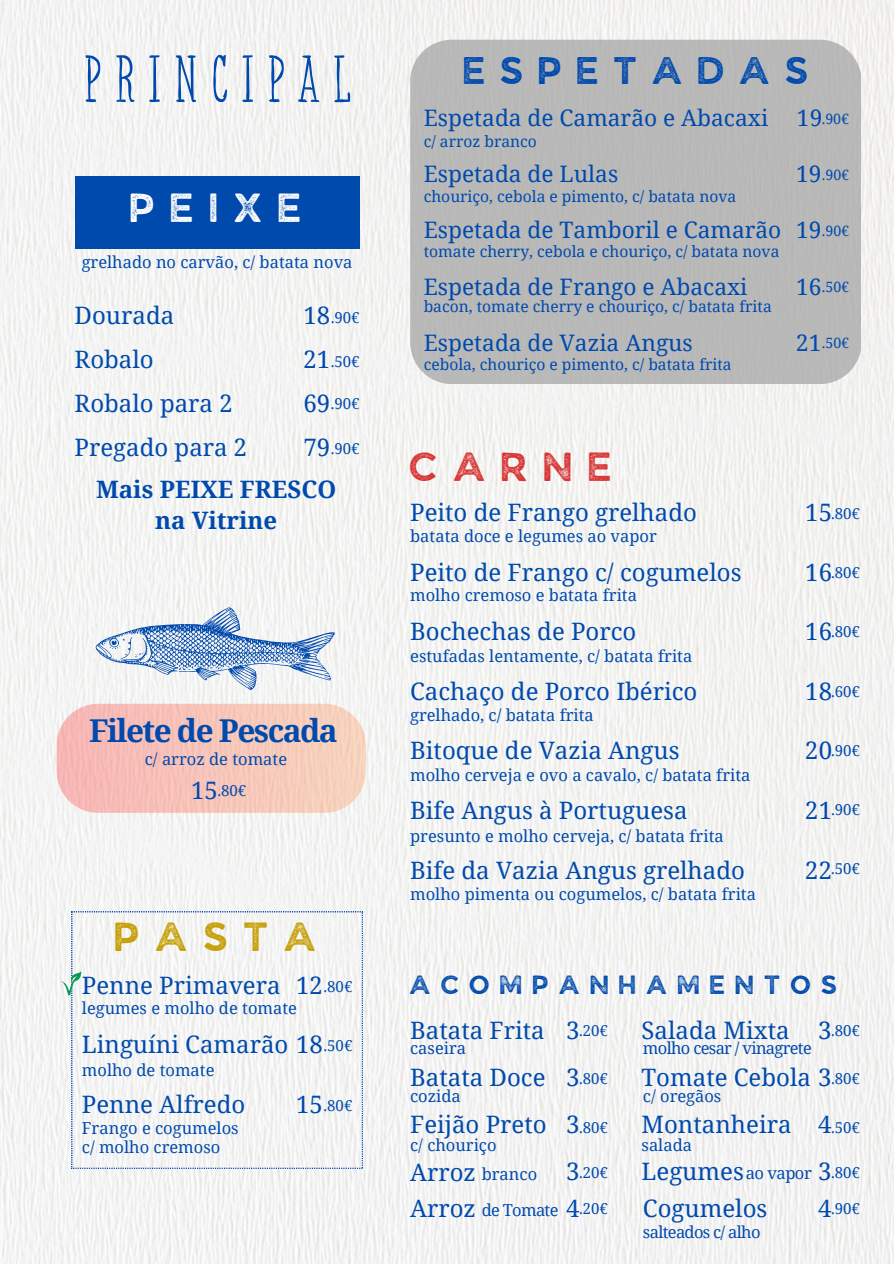
<style>
.page{position:relative;width:894px;height:1264px;background:#fff}
.page>*{position:absolute;margin:0;border:0;box-sizing:border-box;transform-origin:0 0}
.t1{font:67.2px "Sensa Serif";letter-spacing:.19em;color:#004aad}
.t2{font:38.4px "JA Jaya Giri Sans Rough";letter-spacing:.375em;color:#c6a006}
.t3{font:38.4px "JA Jaya Giri Sans Rough";letter-spacing:.375em;color:#fff}
.t4{font:38.4px "JA Jaya Giri Sans Rough";letter-spacing:.375em;color:#d83535}
.t5{font:36.3px "JA Jaya Giri Sans Rough";letter-spacing:.375em;color:#004aad}
.t6{font:700 31.5px "Noto Serif";letter-spacing:-.05em;color:#004aad}
.t7{font:24.9px "JA Jaya Giri Sans Rough";letter-spacing:.375em;color:#004aad}
.t8{font:24px/47.2px "Noto Serif";color:#004aad}
.t9{font:700 24px/31.5px "Noto Serif";color:#004aad;text-align:center}
.t10{font:22.65px "Noto Serif";color:#004aad}
.t11{font:16.5px "Noto Serif";color:#004aad}
.t12{font:16.5px "Noto Serif";letter-spacing:-.04em;color:#004aad}
.t13{font:15.6px "Noto Serif";color:#004aad}
.t14{font:15px "Noto Serif";color:#004aad}
.t15{font:14.25px "Noto Serif";color:#004aad}
</style>
<div class="page">
<img style="left:0;top:0;width:893px;height:1263px">
<svg style="left:71px;top:911px;width:292px;height:257px;fill:#f4f4f4"></svg>
<svg style="left:61px;top:971px;width:21px;height:24px"></svg>
<svg style="left:95px;top:607px;width:240px;height:83px"></svg>
<svg style="left:57px;top:703px;width:309px;height:109px;background:#f6c6bb"></svg>
<div style="left:75px;top:176px;width:284px;height:73px;background:#004aad"></div>
<div style="left:410px;top:40px;width:450px;height:344px;background:#b9b9b8"></div>
<p class="t1" style="left:83px;top:42px;width:269px">PRINCIPAL</p>
<p class="t5" style="left:464px;top:55px;width:347px">ESPETADAS</p>
<h3 class="t3" style="left:131px;top:191px;width:174px">PEIXE</h3>
<h2 class="t11" style="left:82px;top:251px;width:272px">grelhado no carvão, c/ batata nova</h2>
<h6 class="t8" style="left:75px;top:293px;width:174px;line-height:43.8px">Dourada<br>Robalo<br>Robalo para 2<br>Pregado para 2</h6>
<p class="t8" style="left:303px;top:293px;width:28px;line-height:43.8px;text-align:justify">18<br>21<br>69<br>79</p>
<p class="t14" style="left:330px;top:307px;width:30px">.90€</p>
<p class="t14" style="left:330px;top:351px;width:30px">.50€</p>
<h6 class="t14" style="left:330px;top:393px;width:30px">.90€</h6>
<p class="t14" style="left:330px;top:438px;width:30px">.90€</p>
<p class="t9" style="left:96px;top:472px;width:242px">Mais PEIXE FRESCO na Vitrine</p>
<p class="t6" style="left:89px;top:708px;width:250px">Filete de Pescada</p>
<p class="t8" style="left:191px;top:765px;width:28px">15</p>
<p class="t14" style="left:217px;top:779px;width:30px">.80€</p>
<p class="t11" style="left:145px;top:747px;width:144px">c/ arroz de tomate</p>
<h1 class="t2" style="left:115px;top:920px;width:205px">PASTA</h1>
<h2 class="t8" style="left:82px;top:960px;width:200px">Penne Primavera</h2>
<p class="t8" style="left:296px;top:960px;width:28px">12</p>
<p class="t14" style="left:323px;top:976px;width:30px">.80€</p>
<p class="t11" style="left:82px;top:996px;width:217px">legumes e molho de tomate</p>
<h2 class="t8" style="left:82px;top:1020px;width:242px">Linguíni Camarão 18</h2>
<h2 class="t8" style="left:82px;top:1080px;width:165px">Penne Alfredo</h2>
<h6 class="t14" style="left:323px;top:1035px;width:30px">.50€</h6>
<p class="t11" style="left:82px;top:1058px;width:134px">molho de tomate</p>
<p class="t8" style="left:296px;top:1080px;width:28px">15</p>
<h6 class="t14" style="left:323px;top:1094px;width:30px">.80€</h6>
<p class="t11" style="left:82px;top:1116px;width:158px">Frango e cogumelos</p>
<h5 class="t11" style="left:82px;top:1135px;width:140px">c/ molho cremoso</h5>
<p class="t10" style="left:423px;top:102px;width:346px">Espetada de Camarão e Abacaxi</p>
<h6 class="t13" style="left:423px;top:130px;width:115px">c/ arroz branco</h6>
<h2 class="t10" style="left:423px;top:157px;width:196px">Espetada de Lulas</h2>
<h2 class="t10" style="left:423px;top:214px;width:359px">Espetada de Tamboril e Camarão</h2>
<h2 class="t10" style="left:423px;top:270px;width:325px">Espetada de Frango e Abacaxi</h2>
<h2 class="t10" style="left:423px;top:327px;width:270px">Espetada de Vazia Angus</h2>
<h6 class="t13" style="left:423px;top:353px;width:309px">cebola, chouriço e pimento, c/ batata frita</h6>
<p class="t13" style="left:423px;top:185px;width:314px">chouriço, cebola e pimento, c/ batata nova</p>
<p class="t13" style="left:423px;top:240px;width:357px">tomate cherry, cebola e chouriço, c/ batata nova</p>
<p class="t13" style="left:423px;top:295px;width:349px">bacon, tomate cherry e chouriço, c/ batata frita</p>
<p class="t10" style="left:796px;top:102px;width:27px">19</p>
<p class="t15" style="left:821px;top:108px;width:29px">.90€</p>
<p class="t10" style="left:795px;top:157px;width:27px">19</p>
<p class="t10" style="left:795px;top:214px;width:27px">19</p>
<p class="t10" style="left:795px;top:270px;width:27px">16</p>
<p class="t10" style="left:795px;top:327px;width:27px">21</p>
<p class="t15" style="left:821px;top:165px;width:29px">.90€</p>
<p class="t15" style="left:821px;top:221px;width:29px">.90€</p>
<p class="t15" style="left:821px;top:276px;width:29px">.50€</p>
<h6 class="t15" style="left:821px;top:332px;width:29px">.50€</h6>
<p class="t4" style="left:410px;top:450px;width:205px">CARNE</p>
<p class="t8" style="left:410px;top:488px;width:288px">Peito de Frango grelhado</p>
<p class="t8" style="left:410px;top:547px;width:333px">Peito de Frango c/ cogumelos</p>
<p class="t8" style="left:410px;top:607px;width:228px">Bochechas de Porco</p>
<p class="t11" style="left:410px;top:524px;width:248px">batata doce e legumes ao vapor</p>
<p class="t11" style="left:410px;top:584px;width:228px">molho cremoso e batata frita</p>
<p class="t11" style="left:410px;top:644px;width:283px">estufadas lentamente, c/ batata frita</p>
<p class="t8" style="left:410px;top:667px;width:289px">Cachaço de Porco Ibérico</p>
<p class="t8" style="left:410px;top:726px;width:271px">Bitoque de Vazia Angus</p>
<p class="t8" style="left:410px;top:786px;width:279px">Bife Angus à Portuguesa</p>
<p class="t8" style="left:410px;top:845px;width:336px">Bife da Vazia Angus grelhado</p>
<p class="t11" style="left:410px;top:703px;width:185px">grelhado, c/ batata frita</p>
<h6 class="t11" style="left:410px;top:763px;width:342px">molho cerveja e ovo a cavalo, c/ batata frita</h6>
<p class="t11" style="left:410px;top:824px;width:315px">presunto e molho cerveja, c/ batata frita</p>
<p class="t11" style="left:410px;top:882px;width:347px">molho pimenta ou cogumelos, c/ batata frita</p>
<h6 class="t8" style="left:805px;top:488px;width:28px">15</h6>
<p class="t14" style="left:830px;top:503px;width:30px">.80€</p>
<h6 class="t8" style="left:805px;top:547px;width:28px">16</h6>
<p class="t14" style="left:830px;top:562px;width:30px">.80€</p>
<h6 class="t8" style="left:805px;top:607px;width:28px">16</h6>
<p class="t14" style="left:830px;top:621px;width:30px">.80€</p>
<h6 class="t8" style="left:805px;top:667px;width:28px">18</h6>
<h6 class="t14" style="left:830px;top:680px;width:30px">.60€</h6>
<h6 class="t8" style="left:805px;top:726px;width:28px">20</h6>
<p class="t14" style="left:830px;top:739px;width:30px">.90€</p>
<h6 class="t8" style="left:805px;top:786px;width:28px">21</h6>
<h6 class="t14" style="left:830px;top:799px;width:30px">.90€</h6>
<h6 class="t8" style="left:805px;top:845px;width:28px">22</h6>
<p class="t14" style="left:830px;top:858px;width:30px">.50€</p>
<p class="t7" style="left:410px;top:974px;width:429px">ACOMPANHAMENTOS</p>
<p class="t8" style="left:410px;top:1005px;width:138px;text-align:justify">Batata Frita Batata Doce Feijão Preto</p>
<p class="t8" style="left:566px;top:1005px;width:15px;text-align:justify">3<br>3<br>3<br>3</p>
<p class="t8" style="left:641px;top:1005px;width:191px">Salada Mixta<br>Tomate Cebola 3<br>Montanheira<br>Legumes</p>
<p class="t8" style="left:817px;top:1005px;width:15px">3</p>
<p class="t14" style="left:579px;top:1019px;width:30px">.20€</p>
<h6 class="t14" style="left:830px;top:1019px;width:30px">.80€</h6>
<p class="t12" style="left:642px;top:1036px;width:170px">molho cesar / vinagrete</p>
<p class="t11" style="left:410px;top:1036px;width:57px">caseira</p>
<p class="t11" style="left:410px;top:1084px;width:52px">cozida</p>
<h2 class="t14" style="left:579px;top:1068px;width:30px">.80€</h2>
<h6 class="t14" style="left:579px;top:1116px;width:30px">.80€</h6>
<p class="t14" style="left:830px;top:1068px;width:30px">.80€</p>
<p class="t14" style="left:830px;top:1116px;width:30px">.50€</p>
<p class="t11" style="left:642px;top:1084px;width:80px">c/ oregãos</p>
<p class="t11" style="left:641px;top:1133px;width:52px">salada</p>
<p class="t8" style="left:817px;top:1100px;width:15px">4<br>3</p>
<p class="t11" style="left:410px;top:1133px;width:88px">c/ chouriço</p>
<p class="t8" style="left:410px;top:1147px;width:67px">Arroz</p>
<p class="t11" style="left:481px;top:1162px;width:57px">branco</p>
<h4 class="t14" style="left:579px;top:1161px;width:30px">.20€</h4>
<h6 class="t14" style="left:830px;top:1161px;width:30px">.80€</h6>
<p class="t11" style="left:745px;top:1160px;width:67px">ao vapor</p>
<p class="t8" style="left:410px;top:1183px;width:67px">Arroz</p>
<h6 class="t12" style="left:481px;top:1198px;width:78px">de Tomate</h6>
<p class="t8" style="left:642px;top:1183px;width:126px">Cogumelos</p>
<p class="t12" style="left:642px;top:1220px;width:119px">salteados c/ alho</p>
<p class="t8" style="left:566px;top:1183px;width:15px">4</p>
<p class="t14" style="left:579px;top:1198px;width:30px">.20€</p>
<h6 class="t8" style="left:817px;top:1183px;width:15px">4</h6>
<p class="t14" style="left:830px;top:1198px;width:30px">.90€</p>
</div>
